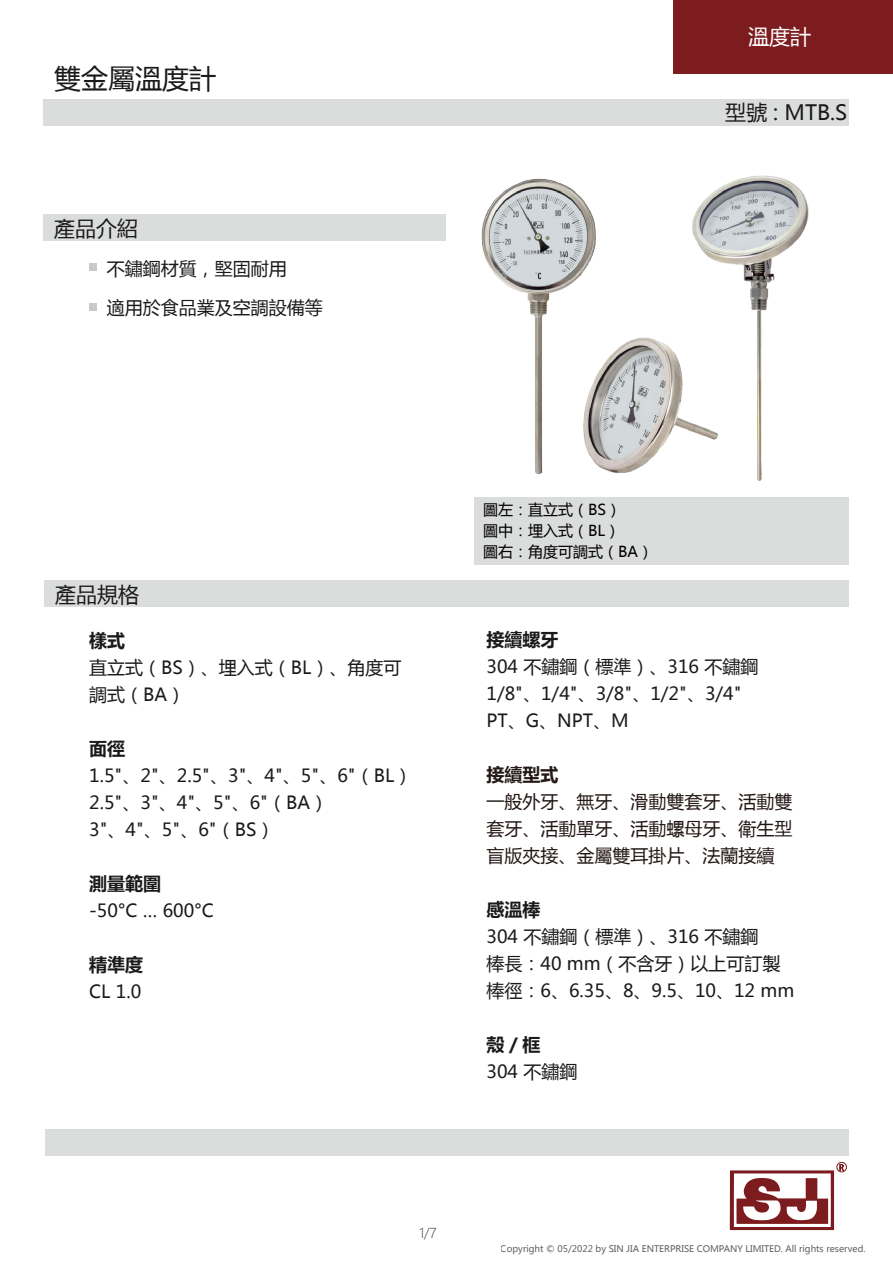
<style>
.page{position:relative;width:893px;height:1263px;background:#fff}
.page>*{position:absolute;margin:0;border:0;box-sizing:border-box;transform-origin:0 0}
.t1{font:27px "Microsoft Ya Hei";color:#1a1a1a}
.t2{font:21px "Microsoft Ya Hei";color:#1a1a1a}
.t3{font:21px "Microsoft Ya Hei";color:#fff}
.t4{font:18px/27px "Microsoft Ya Hei";color:#1a1a1a}
.t5{font:18px/27px "Microsoft Ya Hei";color:#231815;text-align:justify}
.t6{font:700 18px "Microsoft Ya Hei";color:#1a1a1a}
.t7{font:700 18px "Microsoft Ya Hei";color:#231815}
.t8{font:15px/21px "Microsoft Ya Hei";color:#000}
.t9{font:300 13.5px "Microsoft Ya Hei";color:#3e3a39}
.t10{font:9px "Microsoft Ya Hei";color:#1a1a1a}
</style>
<div class="page">
<div style="left:674px;top:0;width:219px;height:74px;background:#7c1c1e"></div>
<div style="left:44px;top:99px;width:805px;height:27px;background:#dbdcdc"></div>
<div style="left:43px;top:215px;width:403px;height:26px;background:#dbdcdc"></div>
<div style="left:45px;top:1129px;width:804px;height:27px;background:#dbdcdc"></div>
<div style="left:836px;top:1162px;width:11px;height:10px;border:1px solid #791c1d;border-radius:50%"></div>
<svg style="left:730px;top:1163px;width:114px;height:67px"></svg>
<div style="left:44px;top:580px;width:805px;height:27px;background:#dbdcdc"></div>
<div style="left:89px;top:303px;width:8px;height:8px;background:#c8c9ca"></div>
<div style="left:89px;top:263px;width:8px;height:8px;background:#c8c9ca"></div>
<div style="left:474px;top:497px;width:375px;height:68px;background:#dbdcdc"></div>
<img style="left:481px;top:175px;width:327px;height:306px">
<h1 class="t1" style="left:54px;top:60px;width:163px">雙金屬溫度計</h1>
<p class="t2" style="left:54px;top:214px;width:85px">產品介紹</p>
<p class="t4" style="left:107px;top:248px;width:217px;line-height:39.2px">不鏽鋼材質，堅固耐用<br>適用於食品業及空調設備等</p>
<p class="t3" style="left:748px;top:22px;width:65px">溫度計</p>
<p class="t2" style="left:725px;top:98px;width:124px">型號 : MTB.S</p>
<p class="t2" style="left:55px;top:580px;width:85px">產品規格</p>
<p class="t6" style="left:89px;top:628px;width:37px">樣式</p>
<p class="t4" style="left:89px;top:653px;width:314px">直立式（BS）、埋入式（BL）、角度可調式（BA）</p>
<p class="t6" style="left:89px;top:736px;width:37px">面徑</p>
<p class="t4" style="left:89px;top:761px;width:325px">1.5"、2"、2.5"、3"、4"、5"、6"（BL）<br>2.5"、3"、4"、5"、6"（BA）<br>3"、4"、5"、6"（BS）</p>
<p class="t6" style="left:89px;top:871px;width:73px">測量範圍</p>
<p class="t4" style="left:89px;top:896px;width:126px">-50°C … 600°C</p>
<p class="t6" style="left:89px;top:952px;width:55px">精準度</p>
<p class="t4" style="left:89px;top:977px;width:54px">CL 1.0</p>
<p class="t8" style="left:483px;top:498px;width:171px">圖左：直立式（BS）<br>圖中：埋入式（BL）<br>圖右：角度可調式（BA）</p>
<p class="t6" style="left:486px;top:627px;width:73px">接續螺牙</p>
<p class="t4" style="left:486px;top:653px;width:273px">304 不鏽鋼（標準）、316 不鏽鋼<br>1/8"、1/4"、3/8"、1/2"、3/4"<br>PT、G、NPT、M</p>
<p class="t7" style="left:486px;top:762px;width:73px">接續型式</p>
<p class="t5" style="left:486px;top:788px;width:307px">一般外牙、無牙、滑動雙套牙、活動雙套牙、活動單牙、活動螺母牙、衛生型盲版夾接、金屬雙耳掛片、法蘭接續</p>
<p class="t6" style="left:486px;top:897px;width:55px">感溫棒</p>
<p class="t4" style="left:486px;top:923px;width:309px">304 不鏽鋼（標準）、316 不鏽鋼<br>棒長：40 mm（不含牙）以上可訂製棒徑：6、6.35、8、9.5、10、12 mm</p>
<p class="t6" style="left:486px;top:1032px;width:55px">殼／框</p>
<p class="t4" style="left:486px;top:1058px;width:92px">304 不鏽鋼</p>
<p class="t9" style="left:419px;top:1224px;width:19px">1/7</p>
<p class="t10" style="left:501px;top:1243px;width:366px">Copyright © 05/2022 by SIN JIA ENTERPRISE COMPANY LIMITED. All rights reserved.</p>
</div>
